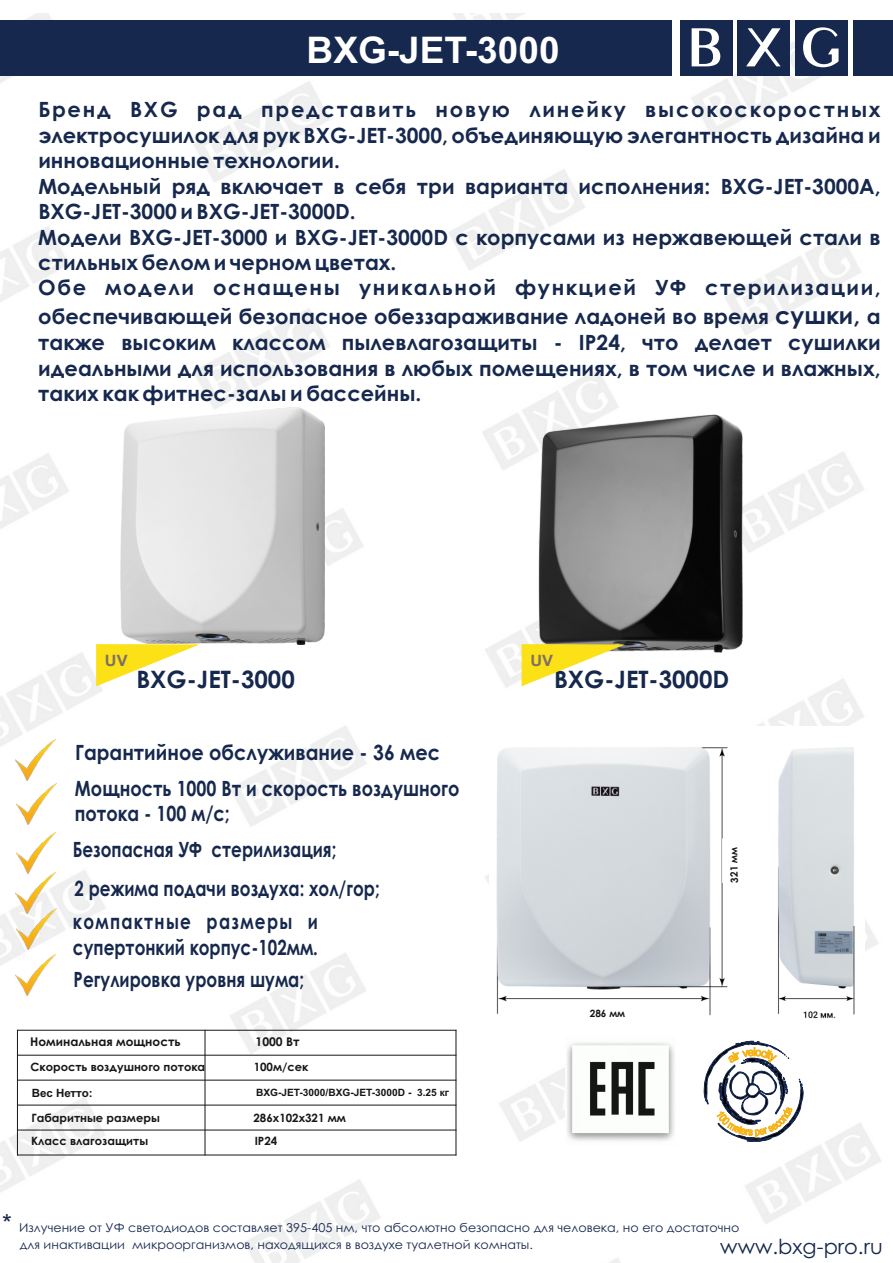
<style>
.page{position:relative;width:893px;height:1263px;background:#fff}
.page>*{position:absolute;margin:0;border:0;box-sizing:border-box;transform-origin:0 0}
.t1{font:700 36.6px "Arial";color:#fff}
.t2{font:700 24px "Century Gothic";color:#16284d}
.t3{font:700 21px/25.5px "Century Gothic";color:#16284d}
.t4{font:700 21px/25.5px "Century Gothic";color:#16284d;scale:.8 1}
.t5{font:700 21px/35.8px "Century Gothic";color:#16284d;scale:.92 1}
.t6{font:700 21px "Century Gothic";color:#16284d;scale:.85 1}
.t7{font:20.7px "Century Gothic";color:#16284d}
.t8{font:700 15.6px "Arial";color:#7e6f67;scale:1.04 1}
.t9{font:12.15px/17.1px "Century Gothic";color:#16284d;scale:1.04 1}
.t10{font:700 12px "Century Gothic";color:#151616}
.t11{font:700 11.4px "Century Gothic";color:#151616}
.t12{font:700 11.4px "Arial";letter-spacing:-.005em;color:#151616}
.t13{font:700 10.05px "Arial";color:#151616}
.t14{font:700 10.05px "Century Gothic";color:#151616}
.s1{font-size:24px}
.s2{font-family:"Arial";font-size:24.45px}
</style>
<div class="page">
<img style="left:0;top:13px;width:881px;height:1250px">
<div style="left:680px;top:20px;width:52px;height:55px;background:#16284d"></div>
<div style="left:738px;top:20px;width:52px;height:55px;background:#16284d"></div>
<div style="left:795px;top:20px;width:52px;height:55px;background:#16284d"></div>
<svg style="left:692px;top:28px;width:28px;height:38px"></svg>
<svg style="left:746px;top:28px;width:35px;height:38px"></svg>
<svg style="left:803px;top:27px;width:35px;height:40px"></svg>
<div style="left:0;top:20px;width:672px;height:56px;background:#16284d"></div>
<div style="left:854px;top:20px;width:39px;height:56px;background:#16284d"></div>
<svg style="left:702px;top:1040px;width:111px;height:102px"></svg>
<hr style="left:17px;top:1030px;width:1px;height:125px;background:#151616">
<hr style="left:205px;top:1030px;width:1px;height:125px;background:#151616">
<hr style="left:456px;top:1030px;width:1px;height:125px;background:#151616">
<hr style="left:17px;top:1154px;width:439px;height:1px;background:#151616">
<hr style="left:17px;top:1129px;width:439px;height:1px;background:#151616">
<hr style="left:17px;top:1105px;width:439px;height:1px;background:#151616">
<hr style="left:17px;top:1080px;width:439px;height:1px;background:#151616">
<hr style="left:17px;top:1055px;width:439px;height:1px;background:#151616">
<hr style="left:17px;top:1030px;width:439px;height:1px;background:#151616">
<img style="left:566px;top:1037px;width:109px;height:108px">
<img style="left:121px;top:408px;width:204px;height:237px">
<img style="left:538px;top:414px;width:205px;height:238px">
<img style="left:16px;top:739px;width:40px;height:41px">
<img style="left:16px;top:783px;width:40px;height:41px">
<img style="left:16px;top:832px;width:40px;height:81px">
<img style="left:17px;top:908px;width:40px;height:41px">
<img style="left:489px;top:727px;width:375px;height:303px">
<svg style="left:521px;top:644px;width:102px;height:43px"></svg>
<svg style="left:96px;top:644px;width:102px;height:43px"></svg>
<img style="left:16px;top:955px;width:40px;height:41px">
<div style="left:584px;top:1006px;width:47px;height:15px;background:#fff"></div>
<svg style="left:722px;top:838px;width:21px;height:45px"></svg>
<h1 class="t1" style="left:307px;top:36px;width:254px">BXG-JET-3000</h1>
<p class="t3" style="left:38px;top:99px;width:844px">Бренд BXG рад представить новую линейку высокоскоростных электросушилок для рук BXG-JET-3000, объединяющую элегантность дизайна и инновационные технологии.<br>Модельный ряд включает в себя три варианта исполнения: BXG-JET-3000А, BXG-JET-3000 и BXG-JET-3000D.<br>Модели BXG-JET-3000 и BXG-JET-3000D с корпусами из нержавеющей стали в стильных белом и черном цветах.<br>Обе модели оснащены уникальной функцией УФ стерилизации,</p>
<p class="t3" style="left:38px;top:305px;width:844px;text-align:justify">обеспечивающей безопасное обеззараживание ладоней во время <span class="s1">сушки,</span> а также высоким классом пылевлагозащиты - IP24, что делает сушилки идеальными для использования в любых помещениях, в том числе и влажных, таких как фитнес-залы и бассейны.</p>
<p class="t8" style="left:105px;top:654px;width:23px">UV</p>
<p class="t8" style="left:530px;top:654px;width:23px">UV</p>
<p class="t2" style="left:136px;top:670px;width:160px">BXG-JET-3000</p>
<p class="t2" style="left:554px;top:670px;width:177px">BXG-JET-3000D</p>
<p class="t5" style="left:75px;top:736px;width:420px">Гарантийное обслуживание - 36 мес<br>Мощность 1000 Вт и скорость воздушного</p>
<p class="t6" style="left:75px;top:805px;width:184px">потока - 100 м/с;</p>
<p class="t4" style="left:73px;top:838px;width:331px">Безопасная УФ стерилизация;</p>
<p class="t4" style="left:75px;top:878px;width:383px">2 режима подачи воздуха: хол/гор;</p>
<p class="t4" style="left:73px;top:911px;width:308px">компактные размеры и супертонкий корпус-102мм.</p>
<p class="t4" style="left:74px;top:968px;width:290px">Регулировка уровня шума;</p>
<p class="t10" style="left:30px;top:1037px;width:152px">Номинальная мощность</p>
<p class="t10" style="left:256px;top:1037px;width:46px">1000 Вт</p>
<p class="t11" style="left:31px;top:1063px;width:176px">Скорость воздушного потока</p>
<p class="t11" style="left:254px;top:1063px;width:56px">100м/сек</p>
<p class="t12" style="left:32px;top:1088px;width:62px">Вес Нетто:</p>
<p class="t11" style="left:31px;top:1113px;width:130px">Габаритные размеры</p>
<p class="t11" style="left:253px;top:1113px;width:94px">286х102х321 мм</p>
<p class="t11" style="left:31px;top:1136px;width:119px">Класс влагозащиты</p>
<p class="t11" style="left:255px;top:1136px;width:24px">IP24</p>
<p class="t13" style="left:256px;top:1088px;width:194px">BXG-JET-3000/BXG-JET-3000D - 3.25 кг</p>
<p class="t14" style="left:590px;top:1010px;width:37px">286 мм</p>
<p class="t14" style="left:731px;top:883px;width:37px;rotate:-92deg">321 мм</p>
<p class="t9" style="left:20px;top:1220px;width:693px;text-indent:-18px"><span class="s2">*</span> Излучение от УФ светодиодов составляет 395-405 нм, что абсолютно безопасно для человека, но его достаточно для инактивации микроорганизмов, находящихся в воздухе туалетной комнаты.</p>
<p class="t7" style="left:720px;top:1238px;width:164px">www.bxg-pro.ru</p>
</div>
